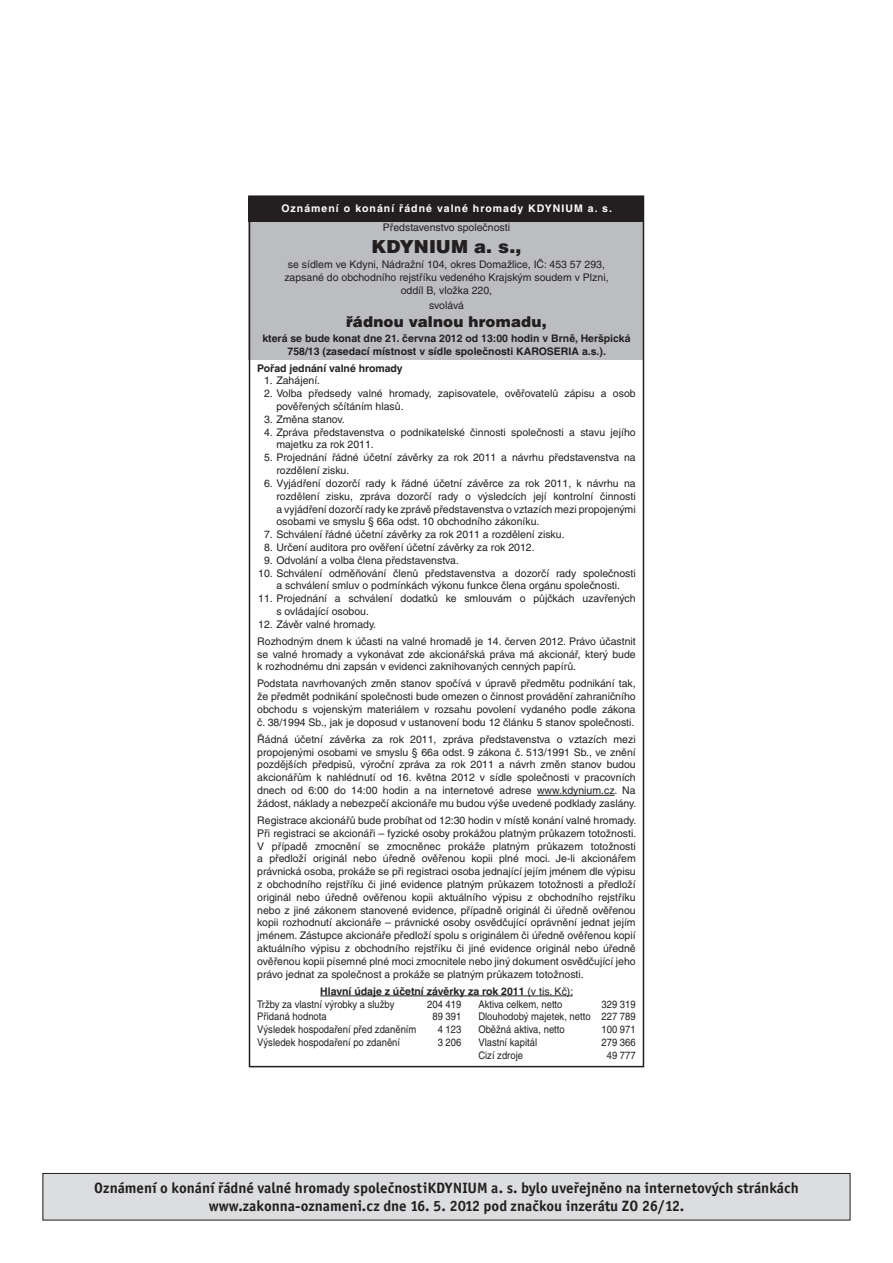
<style>
.page{position:relative;width:893px;height:1263px;background:#fff}
.page>*{position:absolute;margin:0;border:0;box-sizing:border-box;transform-origin:0 0}
.t1{font:900 18px "Helvetica CE";color:#231f20}
.t2{font:700 15px/18px "Officina Sans ITC";color:#231f20;text-align:center}
.t3{font:900 15px "Helvetica CE";letter-spacing:.01em;color:#231f20}
.t4{font:10.5px/12.8px "Helvetica CE";color:#231f20}
.t5{font:10.5px "Helvetica CE";color:#231f20;scale:.9 1}
.t6{font:700 10.5px/12.8px "Helvetica CE";color:#231f20;text-align:center}
.t7{font:700 10.5px "Helvetica CE";letter-spacing:.1em;color:#fff}
.s1{font-weight:700}
</style>
<div class="page">
<div style="left:249px;top:196px;width:395px;height:164px;background:#bcbdc0"></div>
<div style="left:249px;top:196px;width:395px;height:26px;background:#231f20"></div>
<div style="left:249px;top:196px;width:395px;height:871px;border:2px solid #231f20"></div>
<hr style="left:537px;top:795px;width:78px;height:1px;background:#231f20">
<hr style="left:320px;top:996px;width:253px;height:1px;background:#231f20">
<div style="left:43px;top:1173px;width:807px;height:47px;background:#dcdddf"></div>
<div style="left:43px;top:1173px;width:807px;height:47px;border:1px solid #231f20"></div>
<p class="t7" style="left:281px;top:202px;width:332px">Oznámení o konání řádné valné hromady KDYNIUM a. s.</p>
<p class="t4" style="left:383px;top:221px;width:129px">Představenstvo společnosti</p>
<h1 class="t1" style="left:371px;top:236px;width:151px">KDYNIUM a. s.,</h1>
<p class="t4" style="left:284px;top:258px;width:326px;text-align:center">se sídlem ve Kdyni, Nádražní 104, okres Domažlice, IČ: 453 57 293, zapsané do obchodního rejstříku vedeného Krajským soudem v Plzni, oddíl B, vložka 220,</p>
<p class="t4" style="left:429px;top:299px;width:36px">svolává</p>
<h2 class="t3" style="left:346px;top:313px;width:202px">řádnou valnou hromadu,</h2>
<p class="t6" style="left:262px;top:332px;width:370px">která se bude konat dne 21. června 2012 od 13:00 hodin v Brně, Heršpická<br>758/13 (zasedací místnost v sídle společnosti KAROSERIA a.s.).</p>
<p class="t6" style="left:257px;top:362px;width:147px">Pořad jednání valné hromady</p>
<p class="t4" style="left:264px;top:374px;width:58px">1. Zahájení.</p>
<p class="t4" style="left:276px;top:387px;width:361px;text-indent:-12px">2. Volba předsedy valné hromady, zapisovatele, ověřovatelů zápisu a osob pověřených sčítáním hlasů.</p>
<p class="t4" style="left:264px;top:413px;width:82px">3. Změna stanov.</p>
<p class="t4" style="left:276px;top:426px;width:361px;text-indent:-12px">4. Zpráva představenstva o podnikatelské činnosti společnosti a stavu jejího majetku za rok 2011.</p>
<p class="t4" style="left:276px;top:451px;width:361px;text-indent:-12px">5. Projednání řádné účetní závěrky za rok 2011 a návrhu představenstva na rozdělení zisku.</p>
<p class="t4" style="left:276px;top:477px;width:361px;text-align:justify;text-indent:-12px">6. Vyjádření dozorčí rady k řádné účetní závěrce za rok 2011, k návrhu na rozdělení zisku, zpráva dozorčí rady o výsledcích její kontrolní činnosti a vyjádření dozorčí rady ke zprávě představenstva o vztazích mezi propojenými osobami ve smyslu § 66a odst. 10 obchodního zákoníku.</p>
<p class="t4" style="left:264px;top:528px;width:302px">7. Schválení řádné účetní závěrky za rok 2011 a rozdělení zisku.</p>
<p class="t4" style="left:264px;top:541px;width:272px">8. Určení auditora pro ověření účetní závěrky za rok 2012.</p>
<p class="t4" style="left:264px;top:554px;width:196px">9. Odvolání a volba člena představenstva.</p>
<p class="t4" style="left:258px;top:566px;width:379px;text-align:center">10. Schválení odměňování členů představenstva a dozorčí rady společnosti a schválení smluv o podmínkách výkonu funkce člena orgánu společnosti.</p>
<p class="t4" style="left:276px;top:592px;width:361px;text-indent:-18px">11. Projednání a schválení dodatků ke smlouvám o půjčkách uzavřených s ovládající osobou.</p>
<p class="t4" style="left:257px;top:615px;width:380px;line-height:17.1px">12. Závěr valné hromady.<br>Rozhodným dnem k účasti na valné hromadě je 14. červen 2012. Právo účastnit</p>
<p class="t4" style="left:257px;top:647px;width:380px">se valné hromady a vykonávat zde akcionářská práva má akcionář, který bude k rozhodnému dni zapsán v evidenci zaknihovaných cenných papírů.</p>
<p class="t4" style="left:257px;top:677px;width:380px;text-align:justify">Podstata navrhovaných změn stanov spočívá v úpravě předmětu podnikání tak, že předmět podnikání společnosti bude omezen o činnost provádění zahraničního obchodu s vojenským materiálem v rozsahu povolení vydaného podle zákona č. 38/1994 Sb., jak je doposud v ustanovení bodu 12 článku 5 stanov společnosti.</p>
<p class="t4" style="left:257px;top:733px;width:381px;text-align:justify">Řádná účetní závěrka za rok 2011, zpráva představenstva o vztazích mezi propojenými osobami ve smyslu § 66a odst. 9 zákona č. 513/1991 Sb., ve znění pozdějších předpisů, výroční zpráva za rok 2011 a návrh změn stanov budou akcionářům k nahlédnutí od 16. května 2012 v sídle společnosti v pracovních dnech od 6:00 do 14:00 hodin a na internetové adrese www.kdynium.cz. Na žádost, náklady a nebezpečí akcionáře mu budou výše uvedené podklady zaslány.</p>
<p class="t4" style="left:257px;top:814px;width:381px;text-align:justify">Registrace akcionářů bude probíhat od 12:30 hodin v místě konání valné hromady.<br>Při registraci se akcionáři – fyzické osoby prokážou platným průkazem totožnosti.<br>V případě zmocnění se zmocněnec prokáže platným průkazem totožnosti a předloží originál nebo úředně ověřenou kopii plné moci. Je-li akcionářem právnická osoba, prokáže se při registraci osoba jednající jejím jménem dle výpisu z obchodního rejstříku či jiné evidence platným průkazem totožnosti a předloží originál nebo úředně ověřenou kopii aktuálního výpisu z obchodního rejstříku nebo z jiné zákonem stanovené evidence, případně originál či úředně ověřenou kopii rozhodnutí akcionáře – právnické osoby osvědčující oprávnění jednat jejím jménem. Zástupce akcionáře předloží spolu s originálem či úředně ověřenou kopií aktuálního výpisu z obchodního rejstříku či jiné evidence originál nebo úředně ověřenou kopii písemné plné moci zmocnitele nebo jiný dokument osvědčující jeho právo jednat za společnost a prokáže se platným průkazem totožnosti.</p>
<p class="t4" style="left:257px;top:984px;width:318px;text-indent:63px"><span class="s1">Hlavní údaje z účetní závěrky za rok 2011</span> (v tis. Kč):<br>Tržby za vlastní výrobky a služby</p>
<p class="t5" style="left:427px;top:998px;width:39px">204 419</p>
<p class="t5" style="left:478px;top:998px;width:95px">Aktiva celkem, netto</p>
<p class="t5" style="left:602px;top:998px;width:39px">329 319</p>
<p class="t5" style="left:257px;top:1011px;width:79px">Přidaná hodnota</p>
<p class="t5" style="left:432px;top:1011px;width:34px">89 391</p>
<p class="t5" style="left:478px;top:1011px;width:176px">Dlouhodobý majetek, netto 227 789</p>
<p class="t5" style="left:257px;top:1023px;width:178px">Výsledek hospodaření před zdaněním</p>
<p class="t5" style="left:438px;top:1023px;width:28px">4 123</p>
<p class="t5" style="left:478px;top:1023px;width:98px">Oběžná aktiva, netto</p>
<p class="t5" style="left:602px;top:1023px;width:39px">100 971</p>
<p class="t5" style="left:257px;top:1036px;width:160px">Výsledek hospodaření po zdanění</p>
<p class="t5" style="left:438px;top:1036px;width:28px">3 206</p>
<p class="t5" style="left:478px;top:1036px;width:67px">Vlastní kapitál</p>
<p class="t5" style="left:602px;top:1036px;width:39px">279 366</p>
<p class="t5" style="left:478px;top:1049px;width:51px">Cizí zdroje</p>
<p class="t5" style="left:607px;top:1049px;width:34px">49 777</p>
<h2 class="t2" style="left:94px;top:1179px;width:706px">Oznámení o konání řádné valné hromady společnostiKDYNIUM a. s. bylo uveřejněno na internetových stránkách www.zakonna-oznameni.cz dne 16. 5. 2012 pod značkou inzerátu ZO 26/12.</h2>
</div>
